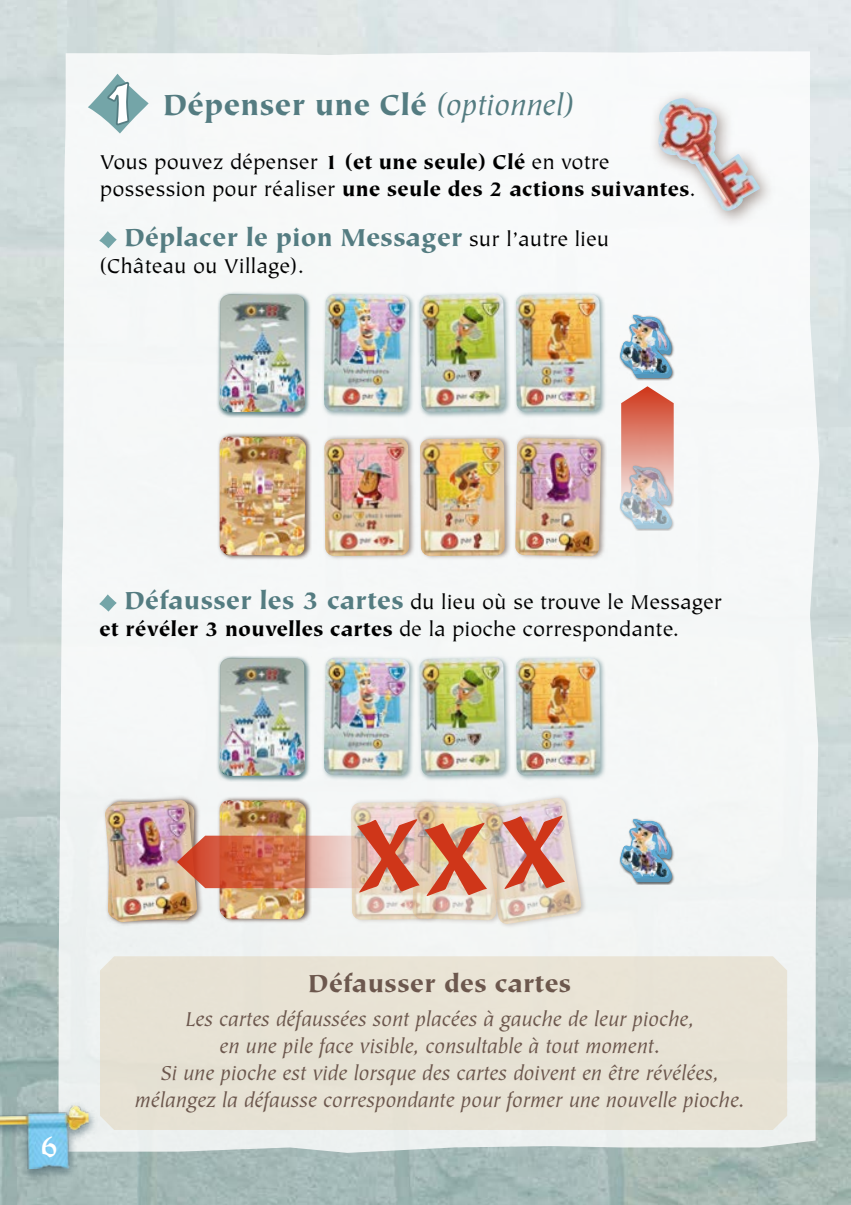
<style>
.page{position:relative;width:851px;height:1205px;background:#fff}
.page>*{position:absolute;margin:0;border:0;box-sizing:border-box;transform-origin:0 0}
.t1{font:900 32.5px "Tiepolo";color:#547c81}
.t2{font:900 27.5px "Tiepolo";color:#547c81}
.t3{font:900 27.5px "Tiepolo";color:#6c574d}
.t4{font:italic 22.5px/27px "Tiepolo";color:#6c574d;text-align:center}
.t5{font:22.5px/27px "Tiepolo";color:#000}
.s1{font-weight:400;font-style:italic}
.s2{font-weight:900}
.s3{font-weight:400;font-size:22.5px;color:#000}
.s4{font-weight:900;font-size:27.5px;color:#547c81}
</style>
<div class="page">
<div style="left:58px;top:51px;width:761px;height:1102px;background:#f5f8f7"></div>
<svg style="left:99px;top:231px;width:18px;height:17px"></svg>
<svg style="left:99px;top:594px;width:18px;height:17px"></svg>
<div style="left:321px;top:291px;width:94px;height:128px;background:#547c81;opacity:.6"></div>
<img style="left:324px;top:294px;width:85px;height:118px">
<div style="left:321px;top:655px;width:94px;height:127px;background:#547c81;opacity:.6"></div>
<img style="left:324px;top:658px;width:85px;height:118px">
<div style="left:416px;top:291px;width:94px;height:128px;background:#547c81;opacity:.6"></div>
<img style="left:419px;top:294px;width:86px;height:118px">
<div style="left:416px;top:655px;width:94px;height:127px;background:#547c81;opacity:.6"></div>
<img style="left:419px;top:658px;width:86px;height:118px">
<div style="left:513px;top:291px;width:93px;height:127px;background:#547c81;opacity:.6"></div>
<img style="left:515px;top:294px;width:85px;height:118px">
<div style="left:513px;top:655px;width:93px;height:126px;background:#547c81;opacity:.6"></div>
<img style="left:515px;top:658px;width:85px;height:117px">
<div style="left:322px;top:434px;width:94px;height:126px;background:#6c574d;opacity:.6"></div>
<img style="left:324px;top:438px;width:85px;height:118px">
<div style="left:349px;top:798px;width:93px;height:126px;background:#6c574d;opacity:.6"></div>
<img style="left:351px;top:802px;width:59px;height:117px">
<div style="left:418px;top:434px;width:93px;height:126px;background:#6c574d;opacity:.6"></div>
<img style="left:420px;top:438px;width:84px;height:118px">
<div style="left:410px;top:797px;width:95px;height:127px;background:#6c574d;opacity:.6"></div>
<img style="left:412px;top:801px;width:68px;height:119px">
<div style="left:513px;top:434px;width:93px;height:127px;background:#6c574d;opacity:.6"></div>
<img style="left:515px;top:438px;width:85px;height:118px">
<div style="left:480px;top:793px;width:108px;height:135px;background:#6c574d;opacity:.6"></div>
<img style="left:482px;top:798px;width:99px;height:126px">
<div style="left:103px;top:796px;width:100px;height:130px;background:#6c574d;opacity:.6"></div>
<img style="left:105px;top:800px;width:92px;height:122px">
<div style="left:217px;top:292px;width:94px;height:126px;background:#547c81;opacity:.6"></div>
<img style="left:220px;top:295px;width:85px;height:117px">
<div style="left:217px;top:655px;width:94px;height:127px;background:#547c81;opacity:.6"></div>
<img style="left:220px;top:658px;width:85px;height:118px">
<div style="left:218px;top:433px;width:94px;height:128px;background:#6c574d;opacity:.6"></div>
<img style="left:220px;top:438px;width:86px;height:118px">
<div style="left:218px;top:797px;width:94px;height:127px;background:#6c574d;opacity:.6"></div>
<img style="left:220px;top:801px;width:86px;height:118px">
<svg style="left:88px;top:74px;width:61px;height:84px"></svg>
<div style="left:0;top:1101px;width:98px;height:81px;background:#294754;opacity:.5"></div>
<img style="left:0;top:1105px;width:89px;height:64px">
<div style="left:648px;top:88px;width:128px;height:140px;background:#6c574d;opacity:.6"></div>
<img style="left:650px;top:98px;width:110px;height:116px">
<div style="left:100px;top:956px;width:687px;height:174px;background:#e7e2d4"></div>
<img style="left:177px;top:819px;width:310px;height:77px">
<svg style="left:502px;top:816px;width:63px;height:73px"></svg>
<div style="left:619px;top:314px;width:55px;height:66px;background:#000;opacity:.6"></div>
<svg style="left:618px;top:314px;width:54px;height:64px"></svg>
<img style="left:618px;top:315px;width:51px;height:59px">
<div style="left:619px;top:818px;width:55px;height:66px;background:#000;opacity:.6"></div>
<svg style="left:618px;top:818px;width:54px;height:64px"></svg>
<img style="left:618px;top:819px;width:51px;height:59px">
<div style="left:619px;top:465px;width:55px;height:66px;background:#000;opacity:.6"></div>
<svg style="left:618px;top:386px;width:55px;height:143px"></svg>
<img style="left:618px;top:465px;width:51px;height:60px">
<svg style="left:42px;top:1136px;width:15px;height:22px"></svg>
<h1 class="t1" style="left:163px;top:87px;width:412px">Dépenser une Clé <span class="s1">(optionnel)</span></h1>
<p class="t5" style="left:100px;top:149px;width:597px">Vous pouvez dépenser <span class="s2">1 (et une seule) Clé</span> en votre possession pour réaliser <span class="s2">une seule des 2 actions suivantes</span>.</p>
<p class="t2" style="left:124px;top:222px;width:486px">Déplacer le pion Messager <span class="s3">sur l’autre lieu</span></p>
<p class="t5" style="left:99px;top:253px;width:206px">(Château ou Village).</p>
<p class="t5" style="left:99px;top:589px;width:624px;text-indent:25px"><span class="s4">Défausser les 3 cartes</span> du lieu où se trouve le Messager <span class="s2">et révéler 3 nouvelles cartes</span> de la pioche correspondante.</p>
<p class="t3" style="left:308px;top:968px;width:264px">Défausser des cartes</p>
<p class="t4" style="left:135px;top:1006px;width:611px">Les cartes défaussées sont placées à gauche de leur pioche,<br>en une pile face visible, consultable à tout moment.<br>Si une pioche est vide lorsque des cartes doivent en être révélées, mélangez la défausse correspondante pour former une nouvelle pioche.</p>
</div>
